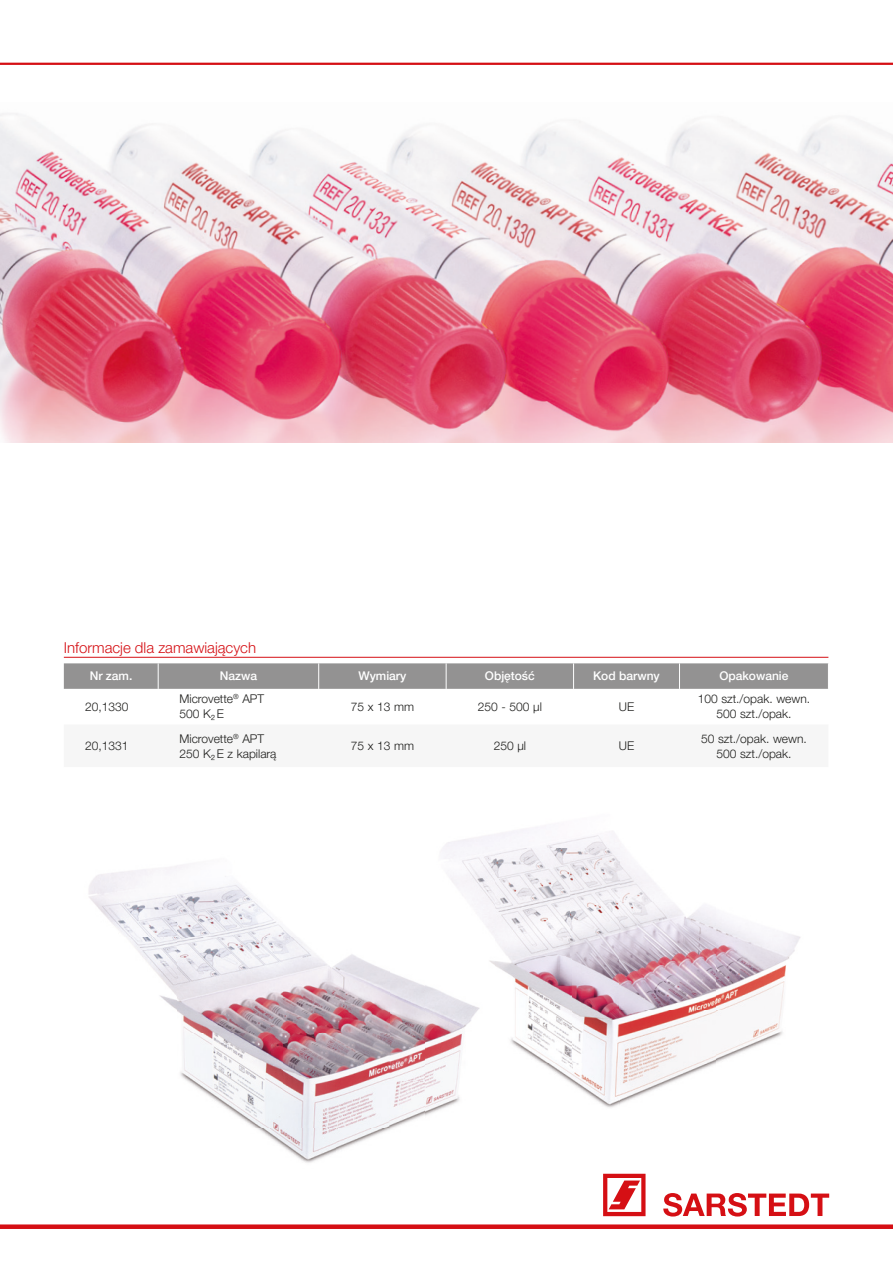
<style>
.page{position:relative;width:893px;height:1263px;background:#fff}
.page>*{position:absolute;margin:0;border:0;box-sizing:border-box;transform-origin:0 0}
.t1{font:300 15px "Helvetica Neue LTW1 G";color:#d50f14}
.t2{font:300 12px/15px "Helvetica Neue LTW1 G";color:#1d1d1b}
.t3{font:500 12px "Helvetica Neue LTW1 G";color:#fff}
</style>
<div class="page">
<svg style="left:64px;top:663px;width:765px;height:26px;background:#969595"></svg>
<hr style="left:64px;top:657px;width:764px;height:1px;background:#d50f14">
<img style="left:0;top:113px;width:893px;height:329px">
<hr style="left:0;top:63px;width:893px;height:2px;background:#d50f14">
<img style="left:88px;top:865px;width:301px;height:298px">
<img style="left:389px;top:971px;width:36px;height:110px">
<img style="left:389px;top:1081px;width:36px;height:49px">
<img style="left:452px;top:827px;width:167px;height:22px">
<img style="left:619px;top:848px;width:182px;height:256px">
<img style="left:495px;top:849px;width:125px;height:259px">
<img style="left:425px;top:842px;width:70px;height:274px">
<div style="left:0;top:1224px;width:893px;height:5px;background:#d50f14"></div>
<svg style="left:603px;top:1174px;width:42px;height:42px"></svg>
<svg style="left:663px;top:1193px;width:166px;height:23px"></svg>
<p class="t1" style="left:64px;top:638px;width:194px">Informacje dla zamawiających</p>
<p class="t3" style="left:90px;top:669px;width:44px">Nr zam.</p>
<p class="t3" style="left:220px;top:669px;width:39px">Nazwa</p>
<p class="t3" style="left:358px;top:669px;width:50px">Wymiary</p>
<p class="t3" style="left:485px;top:669px;width:51px">Objętość</p>
<p class="t3" style="left:593px;top:669px;width:68px">Kod barwny</p>
<p class="t3" style="left:719px;top:669px;width:70px">Opakowanie</p>
<p class="t2" style="left:85px;top:699px;width:45px">20,1330</p>
<p class="t2" style="left:179px;top:692px;width:86px">Microvette<sup>®</sup> APT<br>500 K₂ E</p>
<p class="t2" style="left:351px;top:699px;width:65px">75 x 13 mm</p>
<p class="t2" style="left:478px;top:699px;width:66px">250 - 500 µl</p>
<p class="t2" style="left:619px;top:699px;width:17px">UE</p>
<p class="t2" style="left:698px;top:692px;width:114px;text-align:center">100 szt./opak. wewn.<br>500 szt./opak.</p>
<p class="t2" style="left:85px;top:738px;width:45px">20,1331</p>
<p class="t2" style="left:179px;top:731px;width:98px">Microvette<sup>®</sup> APT<br>250 K₂ E z kapilarą</p>
<p class="t2" style="left:351px;top:738px;width:65px">75 x 13 mm</p>
<p class="t2" style="left:494px;top:738px;width:34px">250 µl</p>
<p class="t2" style="left:619px;top:738px;width:17px">UE</p>
<p class="t2" style="left:701px;top:731px;width:107px;text-align:center">50 szt./opak. wewn.<br>500 szt./opak.</p>
</div>
